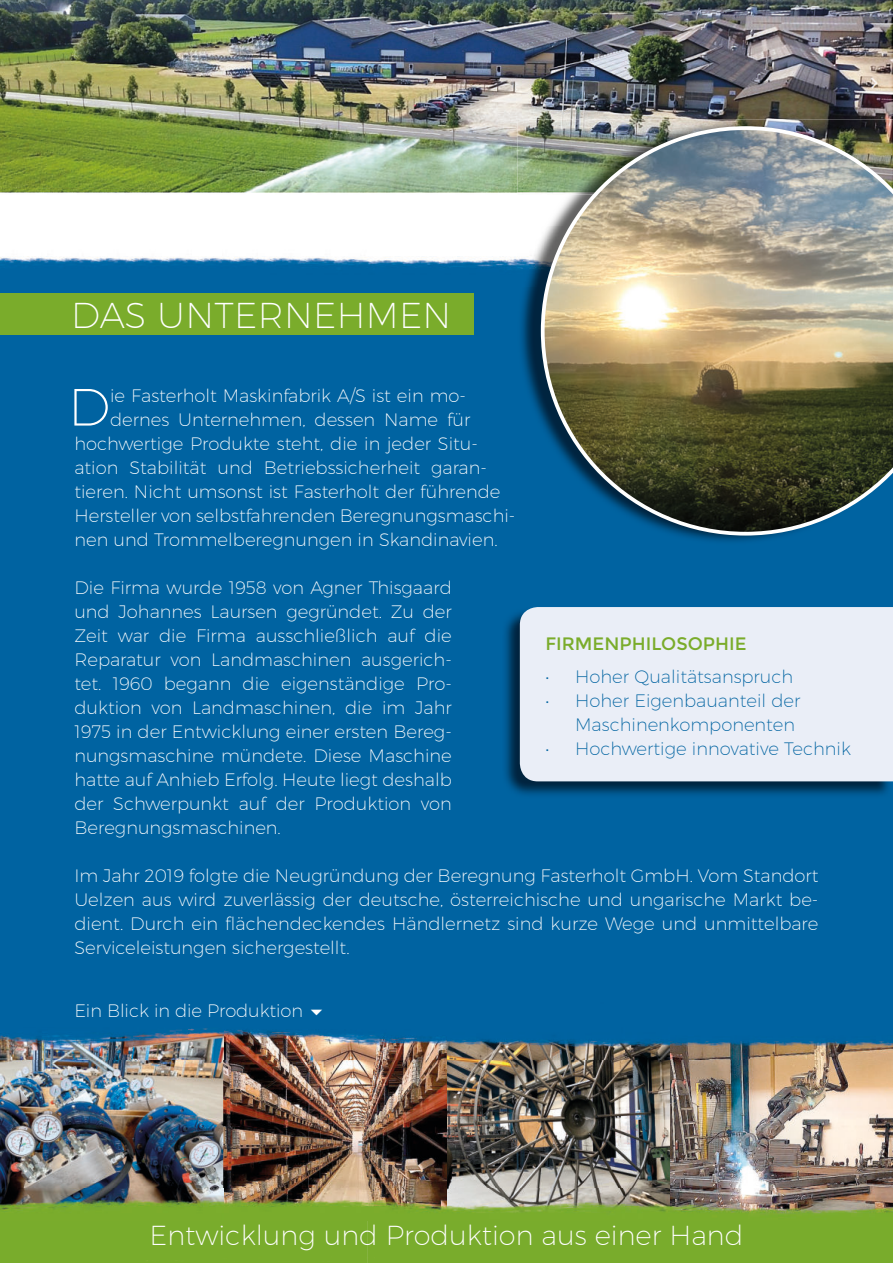
<style>
.page{position:relative;width:893px;height:1263px;background:#fff}
.page>*{position:absolute;margin:0;border:0;box-sizing:border-box;transform-origin:0 0}
.t1{font:200 52.35px "Montserrat";color:#fff}
.t2{font:200 36px "Montserrat";letter-spacing:.01em;color:#fff}
.t3{font:200 27.45px "Montserrat";color:#fff}
.t4{font:200 18px/24px "Montserrat";color:#fff;text-align:justify}
.t5{font:200 18px/24px "Montserrat";color:#0063a1;text-align:right}
.t6{font:18px "Montserrat";color:#7aac2b}
</style>
<div class="page">
<img style="left:0;top:242px;width:541px;height:45px">
<div style="left:0;top:287px;width:893px;height:740px;background:#0063a1"></div>
<img style="left:0;top:0;width:893px;height:193px">
<div style="left:0;top:293px;width:473px;height:42px;background:#7aac2b"></div>
<img style="left:505px;top:613px;width:387px;height:182px">
<div style="left:520px;top:607px;width:373px;height:174px;background:#eaeef7"></div>
<img style="left:223px;top:1060px;width:670px;height:128px">
<img style="left:0;top:1060px;width:223px;height:128px">
<img style="left:0;top:1027px;width:893px;height:33px">
<img style="left:0;top:1188px;width:893px;height:75px">
<img style="left:521px;top:287px;width:261px;height:255px">
<img style="left:518px;top:119px;width:375px;height:74px">
<img style="left:541px;top:126px;width:352px;height:409px">
<h2 class="t2" style="left:71px;top:296px;width:382px">DAS UNTERNEHMEN</h2>
<h1 class="t1" style="left:68px;top:379px;width:44px">D</h1>
<p class="t4" style="left:110px;top:383px;width:357px">ie Fasterholt Maskinfabrik A/S ist ein mo-</p>
<p class="t4" style="left:110px;top:407px;width:362px">dernes Unternehmen, dessen Name für</p>
<p class="t4" style="left:74px;top:431px;width:405px">hochwertige Produkte steht, die in jeder Situ-</p>
<p class="t4" style="left:74px;top:455px;width:414px">ation Stabilität und Betriebssicherheit garan-</p>
<p class="t4" style="left:74px;top:479px;width:428px">tieren. Nicht umsonst ist Fasterholt der führende</p>
<p class="t4" style="left:74px;top:503px;width:442px">Hersteller von selbstfahrenden Beregnungsmaschi-</p>
<p class="t4" style="left:74px;top:527px;width:425px">nen und Trommelberegnungen in Skandinavien.</p>
<p class="t4" style="left:74px;top:575px;width:379px">Die Firma wurde 1958 von Agner Thisgaard und Johannes Laursen gegründet. Zu der Zeit war die Firma ausschließlich auf die Reparatur von Landmaschinen ausgerich&shy;tet. 1960 begann die eigenständige Pro&shy;duktion von Landmaschinen, die im Jahr 1975 in der Entwicklung einer ersten Bereg&shy;nungsmaschine mündete. Diese Maschine hatte auf Anhieb Erfolg. Heute liegt deshalb der Schwerpunkt auf der Produktion von Beregnungsmaschinen.</p>
<p class="t4" style="left:74px;top:863px;width:746px">Im Jahr 2019 folgte die Neugründung der Beregnung Fasterholt GmbH. Vom Standort Uelzen aus wird zuverlässig der deutsche, österreichische und ungarische Markt be&shy;dient. Durch ein flächendeckendes Händlernetz sind kurze Wege und unmittelbare Serviceleistungen sichergestellt.</p>
<p class="t6" style="left:545px;top:635px;width:203px">FIRMENPHILOSOPHIE</p>
<p class="t5" style="left:545px;top:665px;width:249px">• Hoher Qualitätsanspruch</p>
<p class="t5" style="left:545px;top:689px;width:257px">• Hoher Eigenbauanteil der<br>Maschinenkomponenten</p>
<p class="t5" style="left:545px;top:737px;width:307px">• Hochwertige innovative Technik</p>
<p class="t4" style="left:74px;top:999px;width:230px">Ein Blick in die Produktion</p>
<h3 class="t3" style="left:150px;top:1221px;width:595px">Entwicklung und Produktion aus einer Hand</h3>
</div>
